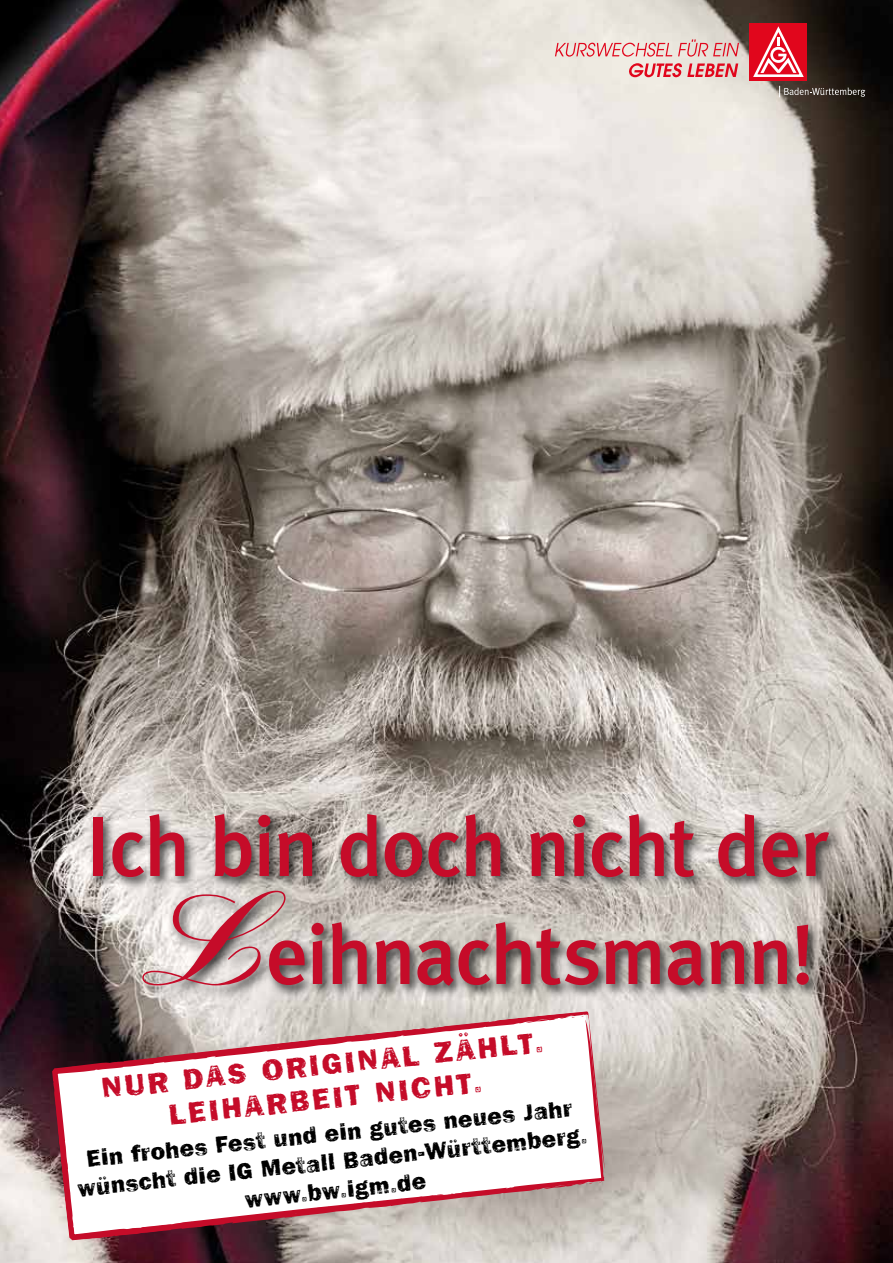
<style>
.page{position:relative;width:893px;height:1263px;background:#fff}
.page>*{position:absolute;margin:0;border:0;box-sizing:border-box;transform-origin:0 0}
.t1{font:500 84px/108px "Meta Plus";letter-spacing:-.02em;color:#c50c29;text-align:center}
.t2{font:30.3px/33.3px "Frankie";color:#c50c29;text-align:center}
.t3{font:24.3px/28.5px "Frankie";color:#000;text-align:center}
.s1{font-family:"Kuenstler Script";font-weight:900;font-size:123px}
</style>
<div class="page">
<img style="left:0;top:0;width:893px;height:1263px">
<div style="left:88px;top:809px;width:753px;height:189px;background:#000;opacity:.75"></div>
<div style="left:750px;top:23px;width:57px;height:58px;background:#e1061c"></div>
<svg style="left:753px;top:26px;width:51px;height:51px"></svg>
<svg style="left:628px;top:63px;width:110px;height:14px;background:#e57f84"></svg>
<svg style="left:555px;top:43px;width:117px;height:14px;background:#e9abaa"></svg>
<svg style="left:678px;top:39px;width:61px;height:18px"></svg>
<svg style="left:779px;top:86px;width:86px;height:11px"></svg>
<svg style="left:51px;top:1011px;width:555px;height:230px"></svg>
<svg style="left:570px;top:1016px;width:16px;height:2px"></svg>
<svg style="left:429px;top:1027px;width:7px;height:2px"></svg>
<h1 class="t1" style="left:86px;top:792px;width:744px">Ich bin doch nicht der<br><span class="s1">L</span>eihnachtsmann!</h1>
<p class="t2" style="left:99px;top:1071px;width:446px;rotate:-6deg">Nur das Or iginal zählt.<br>Leihar beit nicht.</p>
<p class="t3" style="left:73px;top:1145px;width:514px;rotate:-6deg">Ein frohes Fest und ein gutes neues Jahr wünscht die IG Metall Baden-Württemberg. www.bw.igm.de</p>
</div>
